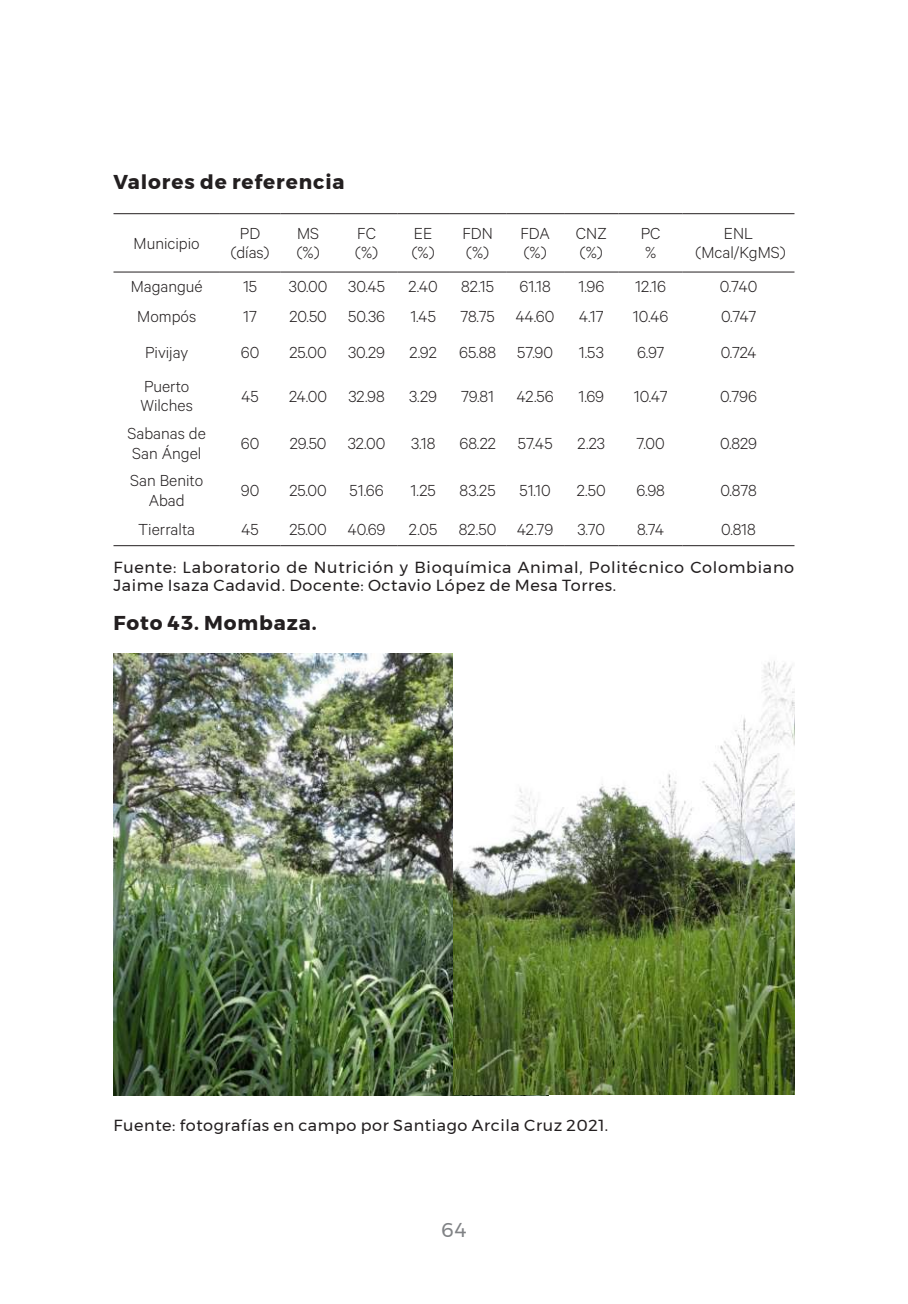
<style>
.page{position:relative;width:908px;height:1304px;background:#fff}
.page>*{position:absolute;margin:0;border:0;box-sizing:border-box;transform-origin:0 0}
.t1{font:700 20px "Montserrat";letter-spacing:.045em;color:#231f20}
.t2{font:20px "Montserrat";color:#808285}
.t3{font:300 18px/19.4px "Calibre";color:#231f20}
.t4{font:16px/18.4px "Montserrat";letter-spacing:.04em;color:#231f20}
</style>
<div class="page">
<hr style="left:113px;top:213px;width:107px;height:1px;background:#231f20">
<hr style="left:220px;top:213px;width:60px;height:1px;background:#231f20">
<hr style="left:280px;top:213px;width:56px;height:1px;background:#231f20">
<hr style="left:336px;top:213px;width:61px;height:1px;background:#231f20">
<hr style="left:397px;top:213px;width:52px;height:1px;background:#231f20">
<hr style="left:449px;top:213px;width:57px;height:1px;background:#231f20">
<hr style="left:506px;top:213px;width:58px;height:1px;background:#231f20">
<hr style="left:564px;top:213px;width:54px;height:1px;background:#231f20">
<hr style="left:618px;top:213px;width:64px;height:1px;background:#231f20">
<hr style="left:682px;top:213px;width:112px;height:1px;background:#231f20">
<hr style="left:113px;top:272px;width:107px;height:1px;background:#231f20">
<hr style="left:220px;top:272px;width:60px;height:1px;background:#231f20">
<hr style="left:280px;top:272px;width:56px;height:1px;background:#231f20">
<hr style="left:336px;top:272px;width:61px;height:1px;background:#231f20">
<hr style="left:397px;top:272px;width:52px;height:1px;background:#231f20">
<hr style="left:449px;top:272px;width:57px;height:1px;background:#231f20">
<hr style="left:506px;top:272px;width:58px;height:1px;background:#231f20">
<hr style="left:564px;top:272px;width:54px;height:1px;background:#231f20">
<hr style="left:618px;top:272px;width:64px;height:1px;background:#231f20">
<hr style="left:682px;top:272px;width:112px;height:1px;background:#231f20">
<hr style="left:113px;top:545px;width:107px;height:1px;background:#231f20">
<hr style="left:220px;top:545px;width:60px;height:1px;background:#231f20">
<hr style="left:280px;top:545px;width:56px;height:1px;background:#231f20">
<hr style="left:336px;top:545px;width:61px;height:1px;background:#231f20">
<hr style="left:397px;top:545px;width:52px;height:1px;background:#231f20">
<hr style="left:449px;top:545px;width:57px;height:1px;background:#231f20">
<hr style="left:506px;top:545px;width:58px;height:1px;background:#231f20">
<hr style="left:564px;top:545px;width:54px;height:1px;background:#231f20">
<hr style="left:618px;top:545px;width:64px;height:1px;background:#231f20">
<hr style="left:682px;top:545px;width:112px;height:1px;background:#231f20">
<img style="left:113px;top:654px;width:435px;height:441px">
<img style="left:454px;top:654px;width:340px;height:440px">
<p class="t1" style="left:113px;top:166px;width:232px">Valores de referencia</p>
<p class="t3" style="left:133px;top:233px;width:68px">Municipio</p>
<p class="t3" style="left:230px;top:223px;width:40px;text-align:center">PD (días)</p>
<p class="t3" style="left:296px;top:223px;width:24px">MS (%)</p>
<p class="t3" style="left:355px;top:223px;width:24px">FC (%)</p>
<p class="t3" style="left:411px;top:223px;width:24px">EE (%)</p>
<p class="t3" style="left:462px;top:223px;width:32px">FDN (%)</p>
<p class="t3" style="left:520px;top:223px;width:31px">FDA (%)</p>
<p class="t3" style="left:575px;top:223px;width:32px">CNZ (%)</p>
<p class="t3" style="left:640px;top:223px;width:21px">PC %</p>
<p class="t3" style="left:695px;top:223px;width:91px;text-align:center">ENL (Mcal/KgMS)</p>
<p class="t3" style="left:131px;top:276px;width:73px">Magangué</p>
<p class="t3" style="left:243px;top:276px;width:16px">15</p>
<p class="t3" style="left:289px;top:276px;width:98px">30.00 30.45</p>
<p class="t3" style="left:408px;top:276px;width:31px">2.40</p>
<p class="t3" style="left:461px;top:276px;width:34px">82.15</p>
<p class="t3" style="left:519px;top:276px;width:33px">61.18</p>
<p class="t3" style="left:578px;top:276px;width:27px">1.96</p>
<p class="t3" style="left:635px;top:276px;width:32px">12.16</p>
<p class="t3" style="left:719px;top:276px;width:39px">0.740</p>
<p class="t3" style="left:137px;top:305px;width:60px">Mompós</p>
<p class="t3" style="left:243px;top:305px;width:15px">17</p>
<p class="t3" style="left:289px;top:305px;width:97px">20.50 50.36</p>
<p class="t3" style="left:410px;top:305px;width:27px">1.45</p>
<p class="t3" style="left:460px;top:305px;width:95px">78.75 44.60</p>
<p class="t3" style="left:579px;top:305px;width:26px">4.17</p>
<p class="t3" style="left:632px;top:305px;width:37px">10.46</p>
<p class="t3" style="left:720px;top:305px;width:37px">0.747</p>
<p class="t3" style="left:145px;top:342px;width:45px">Pivijay</p>
<p class="t3" style="left:241px;top:342px;width:20px">60</p>
<p class="t3" style="left:289px;top:342px;width:97px">25.00 30.29</p>
<p class="t3" style="left:409px;top:342px;width:145px">2.92 65.88 57.90</p>
<p class="t3" style="left:578px;top:342px;width:27px">1.53</p>
<p class="t3" style="left:636px;top:342px;width:29px">6.97</p>
<p class="t3" style="left:720px;top:342px;width:37px">0.724</p>
<p class="t3" style="left:140px;top:376px;width:54px">Puerto<br>Wilches</p>
<p class="t3" style="left:241px;top:386px;width:19px">45</p>
<p class="t3" style="left:289px;top:386px;width:97px">24.00 32.98</p>
<p class="t3" style="left:409px;top:386px;width:29px">3.29</p>
<p class="t3" style="left:461px;top:386px;width:34px">79.81</p>
<p class="t3" style="left:516px;top:386px;width:38px">42.56</p>
<p class="t3" style="left:578px;top:386px;width:27px">1.69</p>
<p class="t3" style="left:633px;top:386px;width:35px">10.47</p>
<p class="t3" style="left:719px;top:386px;width:38px">0.796</p>
<p class="t3" style="left:127px;top:423px;width:80px">Sabanas de<br>San Ángel</p>
<p class="t3" style="left:241px;top:433px;width:20px">60</p>
<p class="t3" style="left:289px;top:433px;width:97px">29.50 32.00</p>
<p class="t3" style="left:411px;top:433px;width:26px">3.18</p>
<p class="t3" style="left:459px;top:433px;width:95px">68.22 57.45</p>
<p class="t3" style="left:577px;top:433px;width:29px">2.23</p>
<p class="t3" style="left:636px;top:433px;width:30px">7.00</p>
<p class="t3" style="left:719px;top:433px;width:39px">0.829</p>
<p class="t3" style="left:130px;top:470px;width:75px;text-align:center">San Benito<br>Abad</p>
<p class="t3" style="left:241px;top:480px;width:20px">90</p>
<p class="t3" style="left:289px;top:480px;width:39px">25.00</p>
<p class="t3" style="left:349px;top:480px;width:35px">51.66</p>
<p class="t3" style="left:410px;top:480px;width:27px">1.25</p>
<p class="t3" style="left:459px;top:480px;width:37px">83.25</p>
<p class="t3" style="left:519px;top:480px;width:33px">51.10</p>
<p class="t3" style="left:576px;top:480px;width:30px">2.50</p>
<p class="t3" style="left:636px;top:480px;width:30px">6.98</p>
<p class="t3" style="left:720px;top:480px;width:38px">0.878</p>
<p class="t3" style="left:138px;top:519px;width:58px">Tierralta</p>
<p class="t3" style="left:241px;top:519px;width:19px">45</p>
<p class="t3" style="left:289px;top:519px;width:98px">25.00 40.69</p>
<p class="t3" style="left:409px;top:519px;width:146px">2.05 82.50 42.79</p>
<p class="t3" style="left:577px;top:519px;width:29px">3.70</p>
<p class="t3" style="left:636px;top:519px;width:29px">8.74</p>
<p class="t3" style="left:721px;top:519px;width:36px">0.818</p>
<p class="t4" style="left:113px;top:558px;width:682px">Fuente: Laboratorio de Nutrición y Bioquímica Animal, Politécnico Colombiano<br>Jaime Isaza Cadavid. Docente: Octavio López de Mesa Torres.</p>
<p class="t1" style="left:113px;top:607px;width:204px">Foto 43. Mombaza.</p>
<p class="t4" style="left:113px;top:1116px;width:496px">Fuente: fotografías en campo por Santiago Arcila Cruz 2021.</p>
<p class="t2" style="left:441px;top:1215px;width:27px">64</p>
</div>
